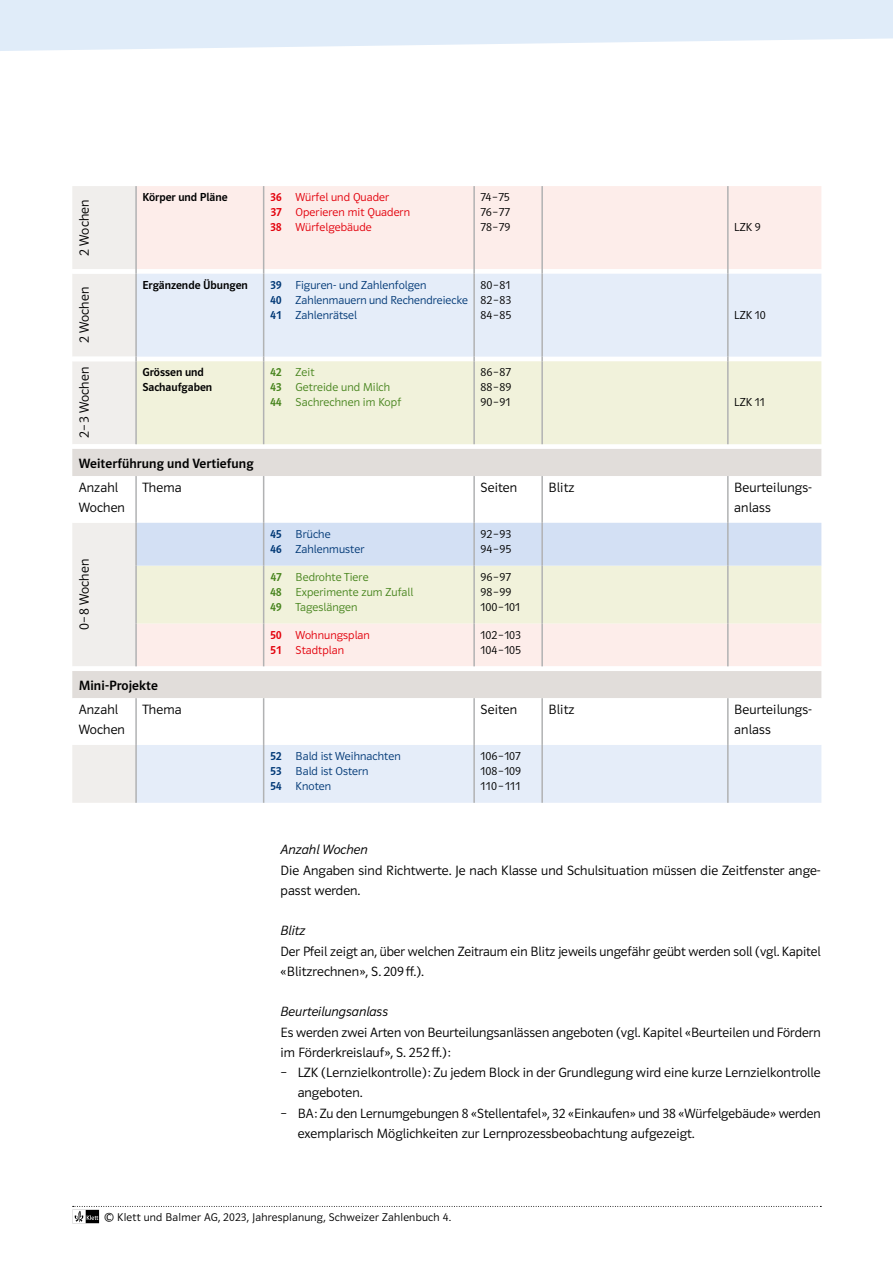
<style>
.page{position:relative;width:893px;height:1263px;background:#fff}
.page>*{position:absolute;margin:0;border:0;box-sizing:border-box;transform-origin:0 0}
.t1{font:300 13.5px/20.2px "Polo CEF";letter-spacing:.005em;color:#000}
.t2{font:500 13.5px "Polo CEF";letter-spacing:.01em;color:#000}
.t3{font:italic 300 13.5px "Polo CEF";letter-spacing:.005em;color:#000}
.t4{font:300 11.7px/15px "Polo CEF";letter-spacing:.01em;color:#003876}
.t5{font:300 11.7px/15px "Polo CEF";letter-spacing:.01em;color:#000;text-align:justify}
.t6{font:300 11.7px/15px "Polo CEF";letter-spacing:.01em;color:#48851e}
.t7{font:300 11.7px/15px "Polo CEF";letter-spacing:.01em;color:#e3000b}
.t8{font:500 11.7px/15px "Polo CEF";color:#000}
.t9{font:300 11.25px "Polo CEF";letter-spacing:.02em;color:#000}
.s1{font-weight:500}
</style>
<div class="page">
<svg style="left:0;top:0;width:893px;height:51px;background:#e3eef9"></svg>
<svg style="left:72px;top:186px;width:749px;height:617px"></svg>
<hr style="left:135px;top:274px;width:2px;height:83px;background:#b1b2b3">
<hr style="left:263px;top:274px;width:1px;height:83px;background:#b1b2b3">
<hr style="left:473px;top:274px;width:2px;height:83px;background:#b1b2b3">
<hr style="left:541px;top:274px;width:2px;height:83px;background:#b1b2b3">
<hr style="left:727px;top:274px;width:2px;height:83px;background:#b1b2b3">
<hr style="left:135px;top:361px;width:2px;height:83px;background:#b1b2b3">
<hr style="left:263px;top:361px;width:1px;height:83px;background:#b1b2b3">
<hr style="left:473px;top:361px;width:2px;height:83px;background:#b1b2b3">
<hr style="left:541px;top:361px;width:2px;height:83px;background:#b1b2b3">
<hr style="left:727px;top:361px;width:2px;height:83px;background:#b1b2b3">
<svg style="left:72px;top:1206px;width:749px;height:17px"></svg>
<p class="t1" style="left:74px;top:256px;width:58px;rotate:-90deg">2 Wochen</p>
<p class="t1" style="left:74px;top:343px;width:58px;rotate:-90deg">2 Wochen</p>
<p class="t8" style="left:142px;top:190px;width:87px">Körper und Pläne</p>
<p class="t7" style="left:270px;top:190px;width:142px"><span class="s1">36</span> Würfel und Quader<br><span class="s1">37</span> Operieren mit Quadern<br><span class="s1">38</span> Würfelgebäude</p>
<p class="t5" style="left:480px;top:190px;width:31px">74–75<br>76–77<br>78–79</p>
<p class="t8" style="left:142px;top:278px;width:107px">Ergänzende Übungen</p>
<p class="t4" style="left:270px;top:277px;width:199px"><span class="s1">39</span> Figuren- und Zahlenfolgen<br><span class="s1">40</span> Zahlenmauern und Rechendreiecke<br><span class="s1">41</span> Zahlenrätsel</p>
<p class="t5" style="left:480px;top:277px;width:32px">80–81<br>82–83<br>84–85</p>
<p class="t1" style="left:74px;top:438px;width:73px;rotate:-90deg">2–3 Wochen</p>
<p class="t8" style="left:142px;top:365px;width:71px">Grössen und<br>Sachaufgaben</p>
<p class="t6" style="left:270px;top:365px;width:133px"><span class="s1">42</span> Zeit<br><span class="s1">43</span> Getreide und Milch<br><span class="s1">44</span> Sachrechnen im Kopf</p>
<p class="t5" style="left:480px;top:365px;width:32px">86–87<br>88–89<br>90–91</p>
<p class="t5" style="left:734px;top:220px;width:28px">LZK 9</p>
<p class="t5" style="left:734px;top:307px;width:33px">LZK 10</p>
<p class="t5" style="left:734px;top:395px;width:32px">LZK 11</p>
<p class="t2" style="left:79px;top:455px;width:176px">Weiterführung und Vertiefung</p>
<p class="t1" style="left:79px;top:477px;width:48px">Anzahl<br>Wochen</p>
<p class="t1" style="left:142px;top:477px;width:41px">Thema</p>
<p class="t1" style="left:480px;top:477px;width:38px">Seiten</p>
<p class="t1" style="left:548px;top:477px;width:27px">Blitz</p>
<p class="t1" style="left:734px;top:477px;width:79px">Beurteilungs&shy;anlass</p>
<p class="t1" style="left:74px;top:630px;width:73px;rotate:-90deg">0–8 Wochen</p>
<p class="t4" style="left:270px;top:527px;width:96px"><span class="s1">45</span> Brüche<br><span class="s1">46</span> Zahlenmuster</p>
<p class="t5" style="left:480px;top:527px;width:32px">92–93<br>94–95</p>
<p class="t6" style="left:270px;top:569px;width:145px"><span class="s1">47</span> Bedrohte Tiere<br><span class="s1">48</span> Experimente zum Zufall<br><span class="s1">49</span> Tageslängen</p>
<p class="t5" style="left:480px;top:569px;width:41px;text-align:left">96–97<br>98–99<br>100–101</p>
<p class="t7" style="left:270px;top:627px;width:101px"><span class="s1">50</span> Wohnungsplan<br><span class="s1">51</span> Stadtplan</p>
<p class="t5" style="left:480px;top:627px;width:42px">102–103<br>104–105</p>
<p class="t2" style="left:79px;top:677px;width:81px">Mini-Projekte</p>
<p class="t1" style="left:79px;top:699px;width:48px">Anzahl<br>Wochen</p>
<p class="t1" style="left:142px;top:699px;width:41px">Thema</p>
<p class="t1" style="left:480px;top:699px;width:38px">Seiten</p>
<p class="t1" style="left:548px;top:699px;width:27px">Blitz</p>
<p class="t1" style="left:734px;top:699px;width:79px">Beurteilungs&shy;anlass</p>
<p class="t4" style="left:270px;top:749px;width:132px"><span class="s1">52</span> Bald ist Weihnachten<br><span class="s1">53</span> Bald ist Ostern<br><span class="s1">54</span> Knoten</p>
<p class="t5" style="left:480px;top:749px;width:42px">106–107<br>108–109<br>110–111</p>
<p class="t3" style="left:281px;top:842px;width:89px">Anzahl Wochen</p>
<p class="t1" style="left:281px;top:860px;width:542px">Die Angaben sind Richtwerte. Je nach Klasse und Schulsituation müssen die Zeitfenster ange&shy;passt werden.</p>
<p class="t3" style="left:281px;top:923px;width:26px">Blitz</p>
<p class="t1" style="left:281px;top:941px;width:541px">Der Pfeil zeigt an, über welchen Zeitraum ein Blitz jeweils ungefähr geübt werden soll (vgl. Kapitel «Blitzrechnen», S. 209 ff.).</p>
<p class="t3" style="left:281px;top:1004px;width:109px">Beurteilungsanlass</p>
<p class="t1" style="left:281px;top:1022px;width:542px">Es werden zwei Arten von Beurteilungsanlässen angeboten (vgl. Kapitel «Beurteilen und Fördern im Förderkreislauf», S. 252 ff.):</p>
<p class="t1" style="left:298px;top:1063px;width:525px;text-indent:-17px">– LZK (Lernzielkontrolle): Zu jedem Block in der Grundlegung wird eine kurze Lernzielkontrolle angeboten.</p>
<p class="t1" style="left:298px;top:1103px;width:524px;text-indent:-17px">– BA: Zu den Lernumgebungen 8 «Stellentafel», 32 «Einkaufen» und 38 «Würfelgebäude» werden exemplarisch Möglichkeiten zur Lernprozessbeobachtung aufgezeigt.</p>
<p class="t9" style="left:104px;top:1211px;width:348px">© Klett und Balmer AG, 2023, Jahresplanung, Schweizer Zahlenbuch 4.</p>
</div>
